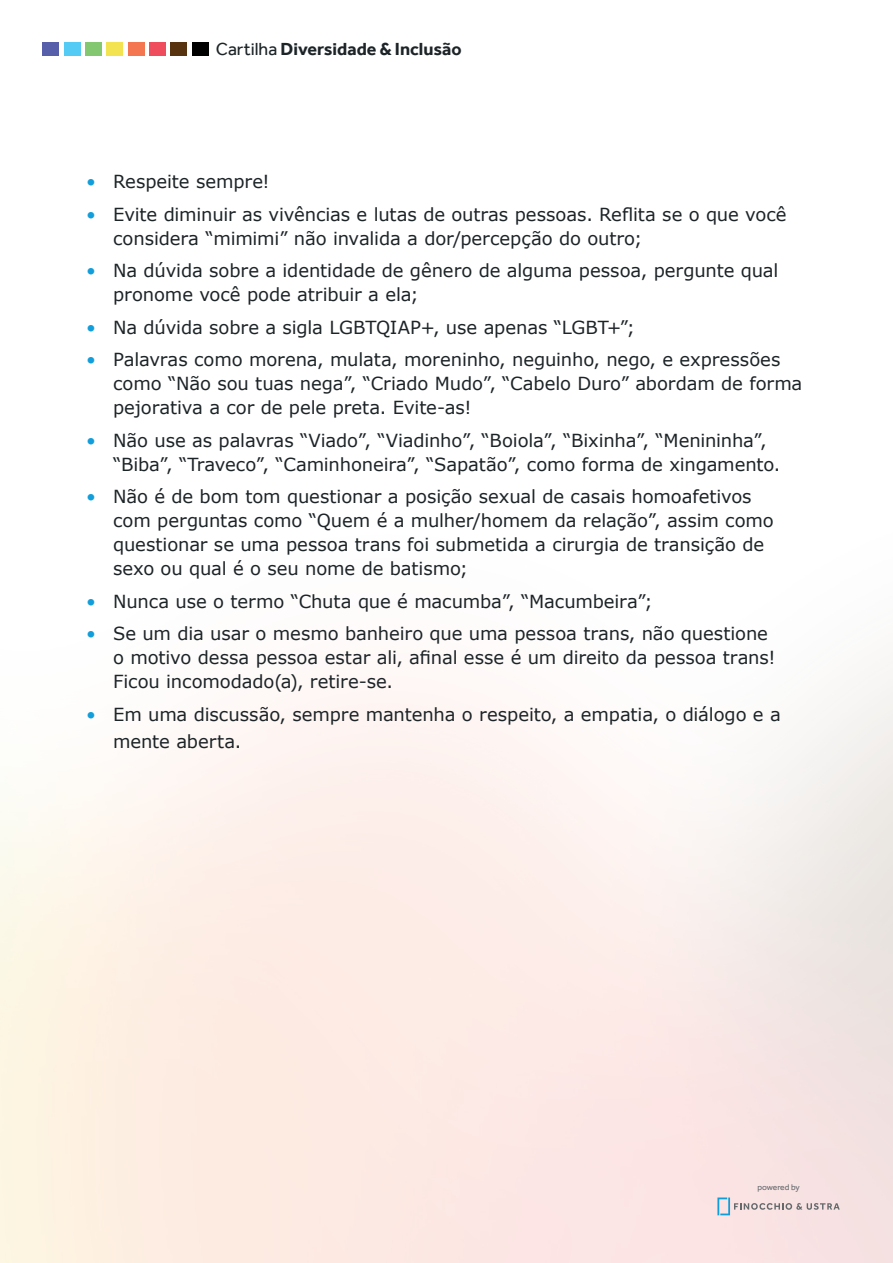
<style>
.page{position:relative;width:893px;height:1263px;background:#fff}
.page>*{position:absolute;margin:0;border:0;box-sizing:border-box;transform-origin:0 0}
.t1{font:18px/24px "Verdana";letter-spacing:-.005em;color:#1d2427}
.t2{font:700 18px "Effra";color:#1d2427}
.t3{font:8.55px "Effra";letter-spacing:-.015em;color:#64696c}
.s1{font-weight:400}
.s2{color:#129eda}
</style>
<div class="page">
<img style="left:0;top:42px;width:893px;height:1221px">
<svg style="left:717px;top:1197px;width:123px;height:18px;background:#dccfd2"></svg>
<div style="left:43px;top:43px;width:16px;height:13px;background:#585faa"></div>
<div style="left:64px;top:43px;width:16px;height:13px;background:#53cbf5"></div>
<div style="left:85px;top:43px;width:17px;height:13px;background:#84c771"></div>
<div style="left:106px;top:43px;width:17px;height:13px;background:#f4e350"></div>
<div style="left:128px;top:43px;width:16px;height:13px;background:#f37650"></div>
<div style="left:149px;top:43px;width:17px;height:13px;background:#ef4c5d"></div>
<div style="left:170px;top:43px;width:17px;height:13px;background:#573310"></div>
<div style="left:192px;top:43px;width:16px;height:13px;background:#000001"></div>
<p class="t2" style="left:216px;top:38px;width:247px"><span class="s1">Cartilha</span> Diversidade &amp; Inclusão</p>
<p class="t1" style="left:86px;top:169px;width:185px"><span class="s2">•</span> Respeite sempre!</p>
<p class="t1" style="left:113px;top:202px;width:675px;text-indent:-27px"><span class="s2">•</span> Evite diminuir as vivências e lutas de outras pessoas. Reflita se o que você considera “mimimi” não invalida a dor/percepção do outro;</p>
<p class="t1" style="left:113px;top:258px;width:667px;text-indent:-27px"><span class="s2">•</span> Na dúvida sobre a identidade de gênero de alguma pessoa, pergunte qual pronome você pode atribuir a ela;</p>
<p class="t1" style="left:86px;top:315px;width:550px"><span class="s2">•</span> Na dúvida sobre a sigla LGBTQIAP+, use apenas “LGBT+”;</p>
<p class="t1" style="left:113px;top:347px;width:691px;text-indent:-27px"><span class="s2">•</span> Palavras como morena, mulata, moreninho, neguinho, nego, e expressões como “Não sou tuas nega”, “Criado Mudo”, “Cabelo Duro” abordam de forma pejorativa a cor de pele preta. Evite-as!</p>
<p class="t1" style="left:113px;top:428px;width:669px;text-indent:-27px"><span class="s2">•</span> Não use as palavras “Viado”, “Viadinho”, “Boiola”, “Bixinha”, “Menininha”, “Biba”, “Traveco”, “Caminhoneira”, “Sapatão”, como forma de xingamento.</p>
<p class="t1" style="left:113px;top:484px;width:662px;text-indent:-27px"><span class="s2">•</span> Não é de bom tom questionar a posição sexual de casais homoafetivos com perguntas como “Quem é a mulher/homem da relação”, assim como questionar se uma pessoa trans foi submetida a cirurgia de transição de sexo ou qual é o seu nome de batismo;</p>
<p class="t1" style="left:86px;top:589px;width:568px"><span class="s2">•</span> Nunca use o termo “Chuta que é macumba”, “Macumbeira”;</p>
<p class="t1" style="left:113px;top:621px;width:664px;text-indent:-27px"><span class="s2">•</span> Se um dia usar o mesmo banheiro que uma pessoa trans, não questione o motivo dessa pessoa estar ali, afinal esse é um direito da pessoa trans!<br>Ficou incomodado(a), retire-se.</p>
<p class="t1" style="left:113px;top:700px;width:669px;line-height:27px;text-indent:-27px"><span class="s2">•</span> Em uma discussão, sempre mantenha o respeito, a empatia, o diálogo e a mente aberta.</p>
<p class="t3" style="left:757px;top:1182px;width:44px">powered by</p>
</div>
